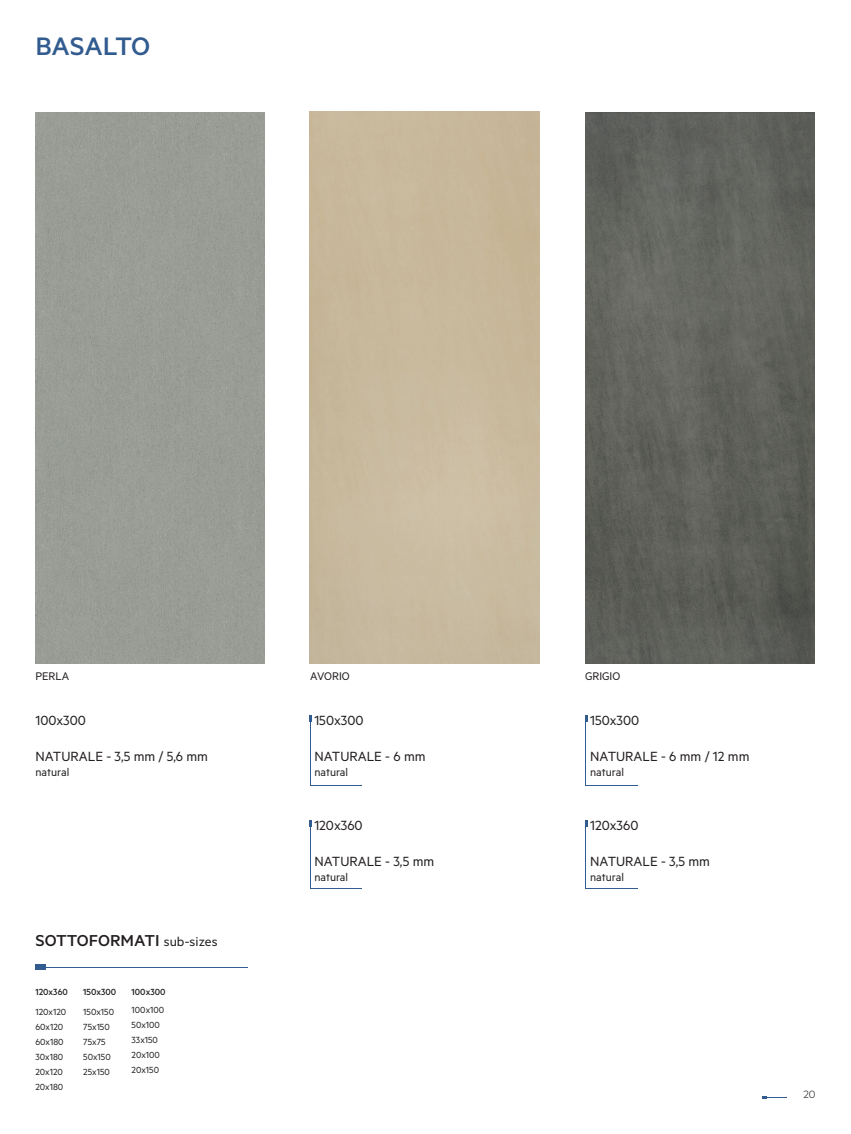
<style>
.page{position:relative;width:851px;height:1134px;background:#fff}
.page>*{position:absolute;margin:0;border:0;box-sizing:border-box;transform-origin:0 0}
.Paragrafo_ispirazion{font:500 28.5px "Metric";letter-spacing:-.01em;color:#325b8f;scale:1.05 1}
.Paragrafo_ispirazion-2{font:500 17.75px "Metric";color:#231f20;scale:1.05 1}
.t1{font:15px "Metric";color:#231f20}
.t2{font:12.5px "Metric";color:#231f20}
.t3{font:300 11.88px "Metric";color:#231f20;scale:1.05 1}
.t4{font:10px "Metric";color:#231f20}
.t5{font:500 10px "Metric";color:#231f20}
.s1{font-weight:400;font-size:14.25px}
</style>
<div class="page">
<svg style="left:762px;top:1096px;width:24px;height:2px"></svg>
<img style="left:585px;top:112px;width:229px;height:552px">
<div style="left:35px;top:112px;width:229px;height:552px;background:#999d94"></div>
<hr style="left:38px;top:967px;width:210px;height:1px;background:#325b8f">
<div style="left:35px;top:964px;width:11px;height:6px;background:#325b8f"></div>
<hr style="left:585px;top:717px;width:1px;height:69px;background:#325b8f">
<hr style="left:586px;top:785px;width:51px;height:1px;background:#325b8f">
<hr style="left:585px;top:822px;width:1px;height:67px;background:#325b8f">
<hr style="left:586px;top:888px;width:51px;height:1px;background:#325b8f">
<hr style="left:310px;top:717px;width:1px;height:69px;background:#325b8f">
<hr style="left:310px;top:785px;width:52px;height:1px;background:#325b8f">
<hr style="left:310px;top:822px;width:1px;height:67px;background:#325b8f">
<hr style="left:310px;top:888px;width:52px;height:1px;background:#325b8f">
<p class="Paragrafo_ispirazion" style="left:35px;top:29px;width:111px">BASALTO</p>
<p class="t2" style="left:35px;top:669px;width:35px">PERLA</p>
<p class="t2" style="left:310px;top:669px;width:41px">AVORIO</p>
<p class="t2" style="left:585px;top:669px;width:37px">GRIGIO</p>
<p class="t1" style="left:35px;top:712px;width:52px">100x300</p>
<p class="t1" style="left:35px;top:748px;width:174px">NATURALE - 3,5 mm / 5,6 mm</p>
<p class="t2" style="left:35px;top:765px;width:35px">natural</p>
<p class="Paragrafo_ispirazion-2" style="left:35px;top:930px;width:175px">SOTTOFORMATI <span class="s1">sub-sizes</span></p>
<p class="t5" style="left:35px;top:986px;width:34px">120x360</p>
<p class="t4" style="left:35px;top:1006px;width:32px">120x120</p>
<p class="t4" style="left:35px;top:1021px;width:29px">60x120</p>
<p class="t4" style="left:35px;top:1036px;width:30px">60x180</p>
<p class="t4" style="left:35px;top:1051px;width:29px">30x180</p>
<p class="t4" style="left:35px;top:1066px;width:29px">20x120</p>
<p class="t4" style="left:35px;top:1081px;width:29px">20x180</p>
<p class="t5" style="left:83px;top:986px;width:35px">150x300</p>
<p class="t4" style="left:83px;top:1006px;width:32px">150x150</p>
<p class="t4" style="left:83px;top:1021px;width:28px">75x150</p>
<p class="t4" style="left:83px;top:1036px;width:24px">75x75</p>
<p class="t4" style="left:83px;top:1051px;width:29px">50x150</p>
<p class="t4" style="left:83px;top:1066px;width:28px">25x150</p>
<p class="t5" style="left:132px;top:986px;width:35px">100x300</p>
<p class="t4" style="left:132px;top:1004px;width:34px">100x100</p>
<p class="t4" style="left:132px;top:1019px;width:30px">50x100</p>
<p class="t4" style="left:132px;top:1034px;width:28px">33x150</p>
<p class="t4" style="left:132px;top:1049px;width:30px">20x100</p>
<p class="t4" style="left:132px;top:1064px;width:29px">20x150</p>
<p class="t1" style="left:314px;top:712px;width:51px">150x300</p>
<p class="t1" style="left:314px;top:748px;width:113px">NATURALE - 6 mm</p>
<p class="t2" style="left:314px;top:765px;width:35px">natural</p>
<p class="t1" style="left:314px;top:817px;width:50px">120x360</p>
<p class="t1" style="left:314px;top:853px;width:121px">NATURALE - 3,5 mm</p>
<p class="t2" style="left:314px;top:870px;width:35px">natural</p>
<p class="t1" style="left:590px;top:712px;width:51px">150x300</p>
<p class="t1" style="left:590px;top:748px;width:161px">NATURALE - 6 mm / 12 mm</p>
<p class="t2" style="left:590px;top:765px;width:35px">natural</p>
<p class="t1" style="left:590px;top:817px;width:50px">120x360</p>
<p class="t1" style="left:590px;top:853px;width:121px">NATURALE - 3,5 mm</p>
<p class="t2" style="left:590px;top:870px;width:35px">natural</p>
<p class="t3" style="left:803px;top:1088px;width:13px">20</p>
</div>
